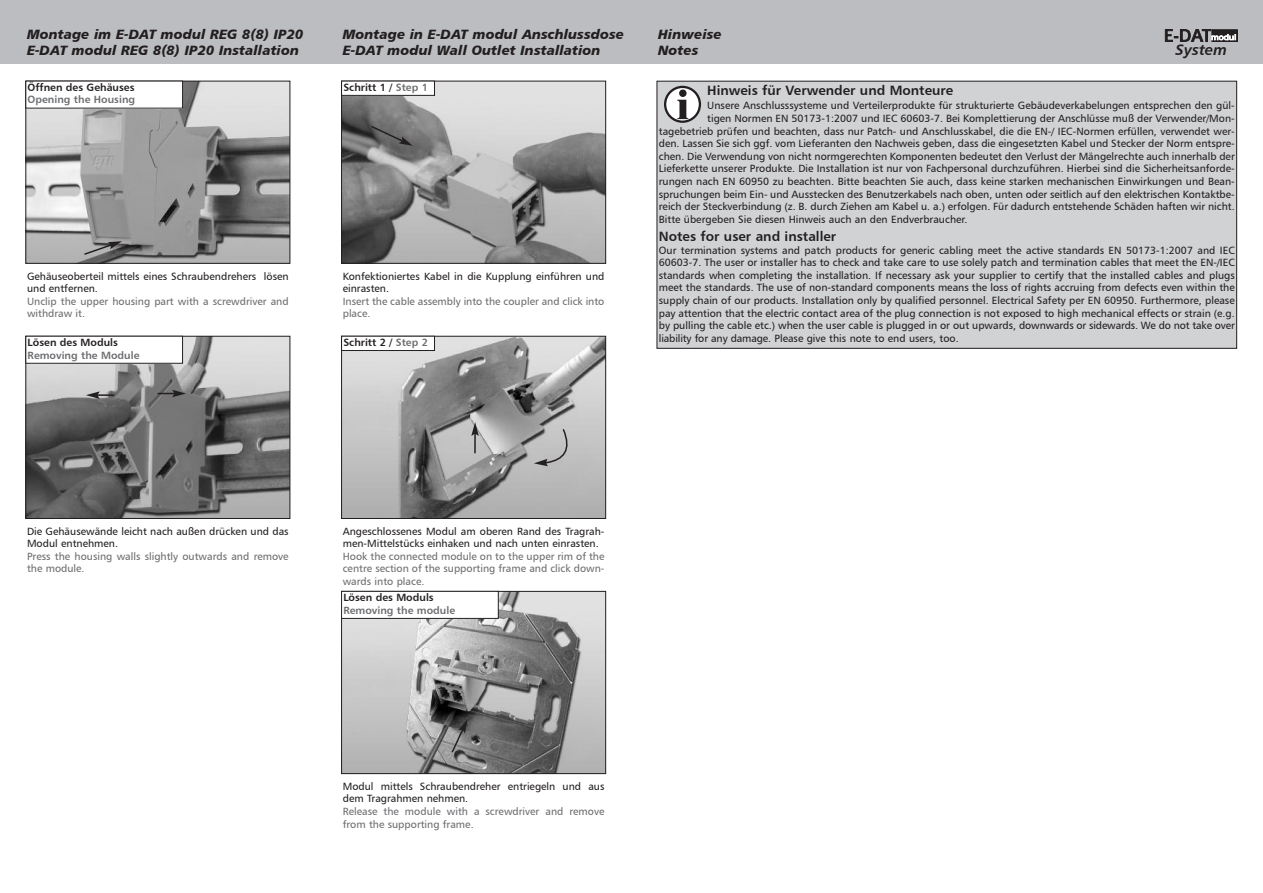
<style>
.page{position:relative;width:1263px;height:893px;background:#fff}
.page>*{position:absolute;margin:0;border:0;box-sizing:border-box;transform-origin:0 0}
.t1{font:15px "Humanist 777 BT Bold Italic B";color:#231f20}
.t2{font:13.5px/16.2px "Humanist 777 BT Black Italic B";color:#231f20}
.t3{font:13.5px "Humanist 777 BT Bold B";color:#231f20}
.t4{font:10.5px/12.6px "Humanist 777 BT Roman B";color:#231f20}
.t5{font:10.5px/12.6px "Humanist 777 BT Roman B";color:#6c6d70}
.t6{font:10.5px "Humanist 777 BT Bold B";color:#231f20}
.t7{font:10.5px "Humanist 777 BT Bold B";color:#6c6d70}
.s1{color:#6c6d70}
</style>
<div class="page">
<img style="left:28px;top:338px;width:260px;height:179px">
<div style="left:26px;top:336px;width:264px;height:183px;border:1px solid #231f20"></div>
<div style="left:0;top:0;width:1263px;height:64px;background:#bcbdc0"></div>
<img style="left:343px;top:83px;width:261px;height:179px">
<div style="left:341px;top:81px;width:265px;height:183px;border:1px solid #231f20"></div>
<div style="left:342px;top:81px;width:92px;height:14px;background:#fff"></div>
<div style="left:341px;top:81px;width:94px;height:15px;border:1px solid #231f20"></div>
<img style="left:343px;top:338px;width:261px;height:179px">
<div style="left:341px;top:336px;width:265px;height:183px;border:1px solid #231f20"></div>
<div style="left:342px;top:336px;width:92px;height:14px;background:#fff"></div>
<div style="left:341px;top:336px;width:94px;height:15px;border:1px solid #231f20"></div>
<img style="left:343px;top:593px;width:261px;height:179px">
<div style="left:341px;top:591px;width:265px;height:183px;border:1px solid #231f20"></div>
<div style="left:342px;top:591px;width:156px;height:27px;background:#fff"></div>
<div style="left:341px;top:591px;width:158px;height:28px;border:1px solid #231f20"></div>
<img style="left:28px;top:83px;width:260px;height:179px">
<div style="left:26px;top:81px;width:264px;height:183px;border:1px solid #231f20"></div>
<div style="left:26px;top:81px;width:157px;height:27px;background:#fff"></div>
<div style="left:26px;top:336px;width:157px;height:27px;background:#fff"></div>
<div style="left:26px;top:336px;width:157px;height:28px;border:1px solid #231f20"></div>
<svg style="left:158px;top:390px;width:28px;height:7px"></svg>
<svg style="left:86px;top:391px;width:28px;height:8px"></svg>
<svg style="left:83px;top:241px;width:39px;height:15px"></svg>
<svg style="left:534px;top:427px;width:38px;height:39px"></svg>
<svg style="left:471px;top:80px;width:8px;height:375px"></svg>
<svg style="left:450px;top:719px;width:17px;height:35px"></svg>
<svg style="left:370px;top:124px;width:43px;height:22px"></svg>
<div style="left:1212px;top:30px;width:25px;height:11px;border:1px solid #231f20"></div>
<svg style="left:1165px;top:30px;width:71px;height:11px"></svg>
<div style="left:657px;top:81px;width:580px;height:267px;background:#d1d2d4"></div>
<div style="left:657px;top:81px;width:580px;height:268px;border:1px solid #231f20"></div>
<svg style="left:665px;top:87px;width:35px;height:35px"></svg>
<div style="left:664px;top:86px;width:37px;height:37px;border:2px solid #231f20;border-radius:50%"></div>
<svg style="left:677px;top:90px;width:11px;height:29px"></svg>
<p class="t2" style="left:27px;top:26px;width:278px">Montage im E-DAT modul REG 8(8) IP20<br>E-DAT modul REG 8(8) IP20 Installation</p>
<p class="t6" style="left:28px;top:81px;width:108px">Öffnen des Gehäuses</p>
<p class="t7" style="left:28px;top:93px;width:109px">Opening the Housing</p>
<p class="t4" style="left:27px;top:269px;width:263px">Gehäuseoberteil mittels eines Schraubendrehers lösen und entfernen.</p>
<p class="t5" style="left:27px;top:295px;width:263px">Unclip the upper housing part with a screwdriver and withdraw it.</p>
<p class="t6" style="left:28px;top:336px;width:92px">Lösen des Moduls</p>
<p class="t7" style="left:28px;top:348px;width:113px">Removing the Module</p>
<p class="t2" style="left:343px;top:26px;width:283px">Montage in E-DAT modul Anschlussdose<br>E-DAT modul Wall Outlet Installation</p>
<p class="t6" style="left:343px;top:81px;width:86px">Schritt 1 / <span class="s1">Step 1</span></p>
<p class="t4" style="left:343px;top:269px;width:263px">Konfektioniertes Kabel in die Kupplung einführen und einrasten.</p>
<p class="t5" style="left:343px;top:295px;width:263px">Insert the cable assembly into the coupler and click into place.</p>
<p class="t6" style="left:343px;top:336px;width:86px">Schritt 2 / <span class="s1">Step 2</span></p>
<p class="t2" style="left:658px;top:26px;width:65px">Hinweise<br>Notes</p>
<p class="t3" style="left:707px;top:81px;width:248px">Hinweis für Verwender und Monteure</p>
<p class="t4" style="left:707px;top:99px;width:529px">Unsere Anschlusssysteme und Verteilerprodukte für strukturierte Gebäudeverkabelungen entsprechen den gül-</p>
<p class="t4" style="left:707px;top:112px;width:529px">tigen Normen EN 50173-1:2007 und IEC 60603-7. Bei Komplettierung der Anschlüsse muß der Verwender/Mon-</p>
<p class="t4" style="left:659px;top:124px;width:577px">tagebetrieb prüfen und beachten, dass nur Patch- und Anschlusskabel, die die EN-/ IEC-Normen erfüllen, verwendet wer-</p>
<p class="t4" style="left:659px;top:137px;width:577px">den. Lassen Sie sich ggf. vom Lieferanten den Nachweis geben, dass die eingesetzten Kabel und Stecker der Norm entspre-</p>
<p class="t4" style="left:659px;top:150px;width:577px">chen. Die Verwendung von nicht normgerechten Komponenten bedeutet den Verlust der Mängelrechte auch innerhalb der</p>
<p class="t4" style="left:659px;top:162px;width:577px">Lieferkette unserer Produkte. Die Installation ist nur von Fachpersonal durchzuführen. Hierbei sind die Sicherheitsanforde-</p>
<p class="t4" style="left:659px;top:175px;width:577px">rungen nach EN 60950 zu beachten. Bitte beachten Sie auch, dass keine starken mechanischen Einwirkungen und Bean-</p>
<p class="t4" style="left:659px;top:187px;width:577px">spruchungen beim Ein- und Ausstecken des Benutzerkabels nach oben, unten oder seitlich auf den elektrischen Kontaktbe-</p>
<p class="t4" style="left:659px;top:200px;width:577px">reich der Steckverbindung (z. B. durch Ziehen am Kabel u. a.) erfolgen. Für dadurch entstehende Schäden haften wir nicht.</p>
<p class="t4" style="left:659px;top:213px;width:310px">Bitte übergeben Sie diesen Hinweis auch an den Endverbraucher.</p>
<p class="t3" style="left:659px;top:228px;width:179px">Notes for user and installer</p>
<p class="t4" style="left:659px;top:244px;width:577px;text-align:justify">Our termination systems and patch products for generic cabling meet the active standards EN 50173-1:2007 and IEC 60603-7. The user or installer has to check and take care to use solely patch and termination cables that meet the EN-/IEC standards when completing the installation. If necessary ask your supplier to certify that the installed cables and plugs meet the standards. The use of non-standard components means the loss of rights accruing from defects even within the supply chain of our products. Installation only by qualified personnel. Electrical Safety per EN 60950. Furthermore, please pay attention that the electric contact area of the plug connection is not exposed to high mechanical effects or strain (e.g. by pulling the cable etc.) when the user cable is plugged in or out upwards, downwards or sidewards. We do not take over liability for any damage. Please give this note to end users, too.</p>
<h1 class="t1" style="left:1175px;top:41px;width:53px">System</h1>
<p class="t4" style="left:27px;top:524px;width:263px">Die Gehäusewände leicht nach außen drücken und das<br>Modul entnehmen.</p>
<p class="t5" style="left:27px;top:550px;width:263px">Press the housing walls slightly outwards and remove the module.</p>
<p class="t4" style="left:343px;top:524px;width:263px">Angeschlossenes Modul am oberen Rand des Tragrah&shy;men-Mittelstücks einhaken und nach unten einrasten.</p>
<p class="t5" style="left:343px;top:550px;width:263px;text-align:justify">Hook the connected module on to the upper rim of the centre section of the supporting frame and click down&shy;wards into place.</p>
<p class="t6" style="left:343px;top:591px;width:92px">Lösen des Moduls</p>
<p class="t7" style="left:343px;top:603px;width:113px">Removing the module</p>
<p class="t4" style="left:343px;top:780px;width:263px">Modul mittels Schraubendreher entriegeln und aus dem Tragrahmen nehmen.</p>
<p class="t5" style="left:343px;top:805px;width:263px">Release the module with a screwdriver and remove from the supporting frame.</p>
</div>
